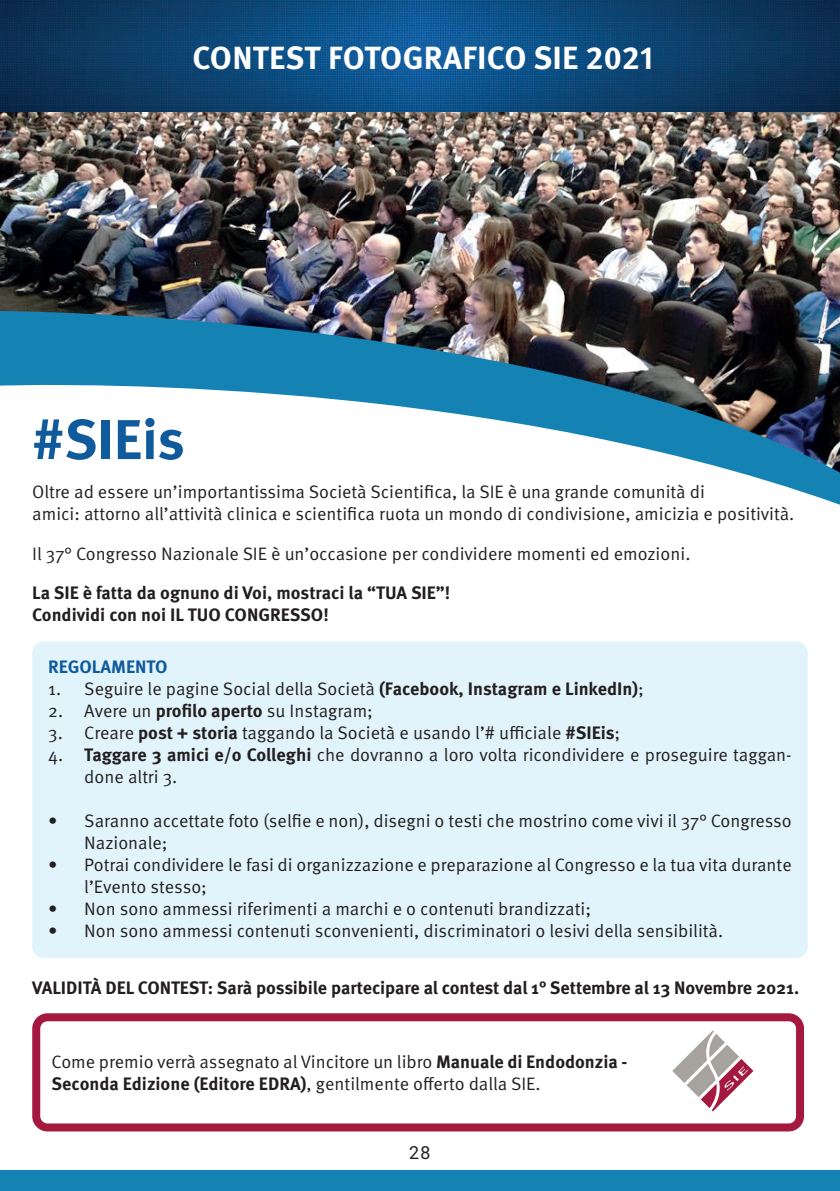
<style>
.page{position:relative;width:840px;height:1191px;background:#fff}
.page>*{position:absolute;margin:0;border:0;box-sizing:border-box;transform-origin:0 0}
.t1{font:700 56px "Meta OT";color:#105b9c}
.t2{font:700 32px "Meta OT";letter-spacing:.01em;color:#fff}
.t3{font:18px/22px "Meta OT Norm";color:#231f20}
.t4{font:700 18px/22px "Meta OT";letter-spacing:-.005em;color:#231f20}
.t5{font:700 18px "Meta OT";color:#105b9c}
.t6{font:18px "Roboto Mono";color:#231f20}
.s1{font-family:"Meta OT";font-weight:700}
.s2{font-family:"Meta OT Norm";font-weight:400}
</style>
<div class="page">
<div style="left:0;top:1170px;width:839px;height:21px;background:#1582b4"></div>
<img style="left:0;top:0;width:839px;height:113px">
<img style="left:0;top:113px;width:839px;height:198px">
<img style="left:0;top:311px;width:839px;height:58px">
<svg style="left:0;top:369px;width:839px;height:362px"></svg>
<div style="left:32px;top:1013px;width:771px;height:118px;border:8px solid #a6193f;border-radius:11px"></div>
<svg style="left:672px;top:1030px;width:81px;height:81px"></svg>
<div style="left:32px;top:641px;width:775px;height:317px;background:#e1f4fc;border-radius:11px"></div>
<h2 class="t2" style="left:192px;top:37px;width:462px">CONTEST FOTOGRAFICO SIE 2021</h2>
<h1 class="t1" style="left:32px;top:404px;width:154px">#SIEis</h1>
<p class="t3" style="left:32px;top:481px;width:763px">Oltre ad essere un’importantissima Società Scientifica, la SIE è una grande comunità di<br>amici: attorno all’attività clinica e scientifica ruota un mondo di condivisione, amicizia e positività.</p>
<p class="t3" style="left:32px;top:542px;width:659px">Il 37° Congresso Nazionale SIE è un’occasione per condividere momenti ed emozioni.</p>
<p class="t4" style="left:32px;top:581px;width:419px">La SIE è fatta da ognuno di Voi, mostraci la “TUA SIE”!<br>Condividi con noi IL TUO CONGRESSO!</p>
<p class="t5" style="left:48px;top:655px;width:121px">REGOLAMENTO</p>
<p class="t3" style="left:48px;top:678px;width:597px">1. Seguire le pagine Social della Società <span class="s1">(Facebook, Instagram e LinkedIn)</span>;</p>
<p class="t3" style="left:48px;top:700px;width:326px">2. Avere un <span class="s1">profilo aperto</span> su Instagram;</p>
<p class="t3" style="left:48px;top:722px;width:573px">3. Creare <span class="s1">post + storia</span> taggando la Società e usando l’# ufficiale <span class="s1">#SIEis</span>;</p>
<p class="t3" style="left:84px;top:744px;width:708px;text-indent:-36px">4. <span class="s1">Taggare 3 amici e/o Colleghi</span> che dovranno a loro volta ricondividere e proseguire taggan&shy;done altri 3.</p>
<p class="t3" style="left:84px;top:810px;width:708px;text-indent:-36px">• Saranno accettate foto (selfie e non), disegni o testi che mostrino come vivi il 37° Congresso<br>Nazionale;</p>
<p class="t3" style="left:84px;top:854px;width:708px;text-indent:-36px">• Potrai condividere le fasi di organizzazione e preparazione al Congresso e la tua vita durante l’Evento stesso;</p>
<p class="t3" style="left:48px;top:898px;width:544px">• Non sono ammessi riferimenti a marchi e o contenuti brandizzati;</p>
<p class="t3" style="left:48px;top:920px;width:676px">• Non sono ammessi contenuti sconvenienti, discriminatori o lesivi della sensibilità.</p>
<p class="t4" style="left:32px;top:977px;width:768px">VALIDITÀ DEL CONTEST: Sarà possibile partecipare al contest dal 1° Settembre al 13 Novembre 2021.</p>
<p class="t3" style="left:52px;top:1051px;width:577px">Come premio verrà assegnato al Vincitore un libro <span class="s1">Manuale di Endodonzia -</span></p>
<p class="t4" style="left:52px;top:1073px;width:490px">Seconda Edizione (Editore EDRA)<span class="s2">, gentilmente offerto dalla SIE.</span></p>
<p class="t6" style="left:409px;top:1140px;width:23px">28</p>
</div>
